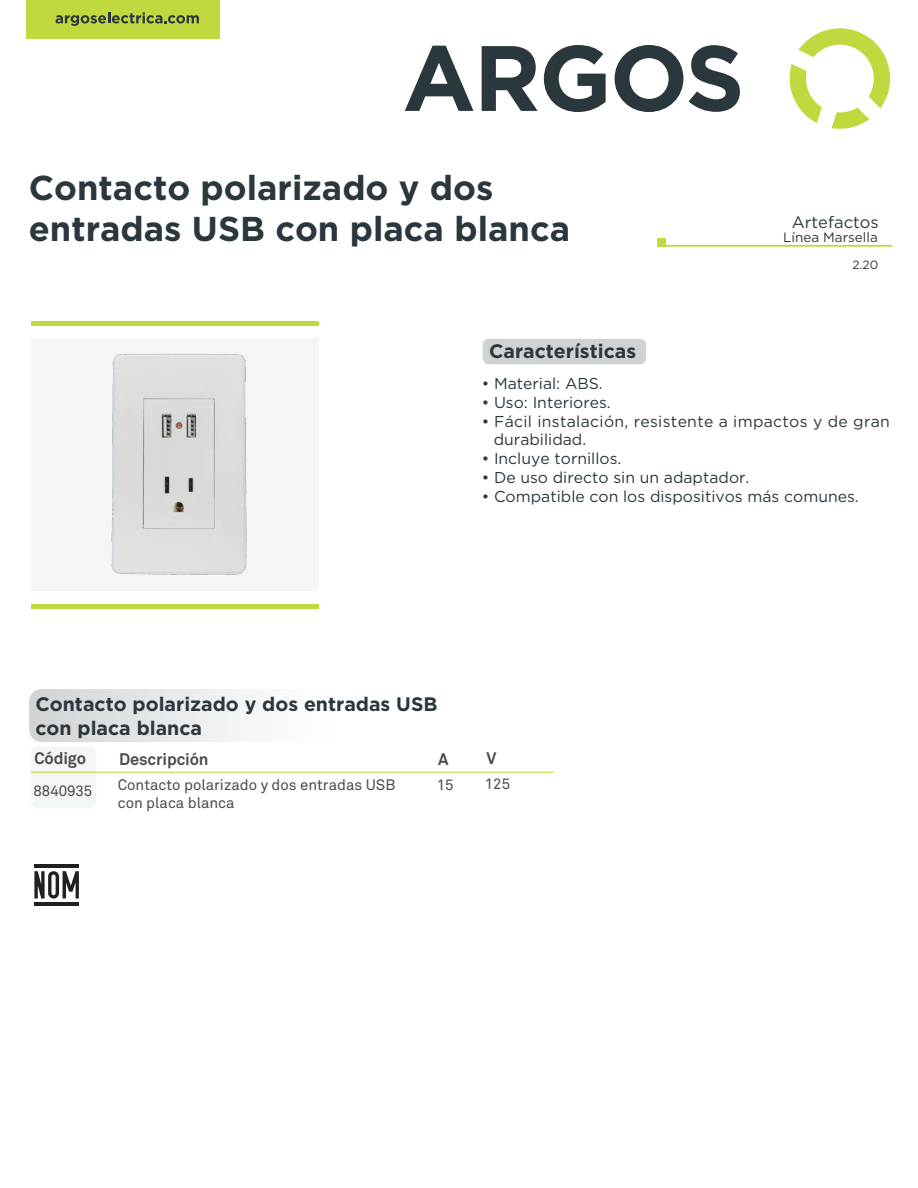
<style>
.page{position:relative;width:918px;height:1188px;background:#fff}
.page>*{position:absolute;margin:0;border:0;box-sizing:border-box;transform-origin:0 0}
.t1{font:700 34.5px/41.4px "Gotham";color:#2a373d}
.t2{font:700 19.5px/23.4px "Gotham";color:#2a373d}
.t3{font:700 16.5px "Akkurat Pro";letter-spacing:-.01em;color:#4d4c4c}
.t4{font:16.5px "Gotham";color:#2c393d}
.t5{font:15.75px "Gotham";color:#2a373d}
.t6{font:15.75px/18.9px "Gotham";letter-spacing:.02em;color:#2a373d}
.t7{font:15px/18px "Akkurat Pro";color:#4c4b4b}
.t8{font:13.5px "Gotham";color:#2c393d}
.t9{font:12px "Gotham";color:#2c393d}
</style>
<div class="page">
<div style="left:31px;top:339px;width:287px;height:252px;background:#f3f6f7"></div>
<div style="left:31px;top:321px;width:287px;height:5px;background:#c2d83f"></div>
<div style="left:31px;top:604px;width:287px;height:5px;background:#c2d83f"></div>
<img style="left:111px;top:353px;width:136px;height:222px">
<div style="left:31px;top:746px;width:65px;height:62px;background:#f3f6f7;border-radius:7px"></div>
<div style="left:26px;top:0;width:194px;height:38px;background:#c2d83f"></div>
<svg style="left:56px;top:12px;width:143px;height:14px"></svg>
<hr style="left:663px;top:245px;width:229px;height:2px;background:#c2d83f">
<div style="left:657px;top:238px;width:9px;height:9px;background:#c2d83f"></div>
<svg style="left:789px;top:28px;width:102px;height:101px"></svg>
<svg style="left:405px;top:46px;width:68px;height:65px"></svg>
<svg style="left:482px;top:46px;width:56px;height:65px"></svg>
<svg style="left:544px;top:45px;width:62px;height:67px"></svg>
<svg style="left:615px;top:45px;width:68px;height:67px"></svg>
<svg style="left:689px;top:45px;width:51px;height:67px"></svg>
<svg style="left:29px;top:689px;width:219px;height:53px"></svg>
<hr style="left:31px;top:772px;width:523px;height:1px;background:#c2d83f">
<div style="left:483px;top:339px;width:163px;height:25px;background:#d1d2d4;border-radius:6px"></div>
<svg style="left:34px;top:871px;width:45px;height:28px"></svg>
<hr style="left:34px;top:902px;width:45px;height:3px;background:#231f20">
<hr style="left:34px;top:864px;width:45px;height:4px;background:#231f20">
<h1 class="t1" style="left:29px;top:167px;width:543px">Contacto polarizado y dos entradas USB con placa blanca</h1>
<p class="t2" style="left:489px;top:339px;width:149px">Características</p>
<p class="t4" style="left:792px;top:211px;width:88px">Artefactos</p>
<p class="t9" style="left:852px;top:257px;width:27px">2.20</p>
<p class="t8" style="left:783px;top:229px;width:96px">Línea Marsella</p>
<p class="t5" style="left:482px;top:373px;width:123px">• Material: ABS.</p>
<p class="t5" style="left:482px;top:392px;width:131px">• Uso: Interiores.</p>
<p class="t6" style="left:494px;top:411px;width:398px;text-indent:-12px">• Fácil instalación, resistente a impactos y de gran durabilidad.</p>
<p class="t5" style="left:482px;top:449px;width:141px">• Incluye tornillos.</p>
<p class="t5" style="left:482px;top:468px;width:269px">• De uso directo sin un adaptador.</p>
<p class="t5" style="left:482px;top:487px;width:379px">• Compatible con los dispositivos más comunes.</p>
<p class="t2" style="left:36px;top:692px;width:404px">Contacto polarizado y dos entradas USB con placa blanca</p>
<p class="t3" style="left:34px;top:748px;width:53px">Código</p>
<p class="t3" style="left:119px;top:749px;width:91px">Descripción</p>
<p class="t3" style="left:438px;top:749px;width:12px">A</p>
<p class="t7" style="left:34px;top:782px;width:60px">8840935</p>
<p class="t7" style="left:118px;top:776px;width:279px">Contacto polarizado y dos entradas USB con placa blanca</p>
<p class="t7" style="left:437px;top:776px;width:18px">15</p>
<p class="t3" style="left:487px;top:748px;width:11px">V</p>
<p class="t7" style="left:485px;top:775px;width:27px">125</p>
</div>
